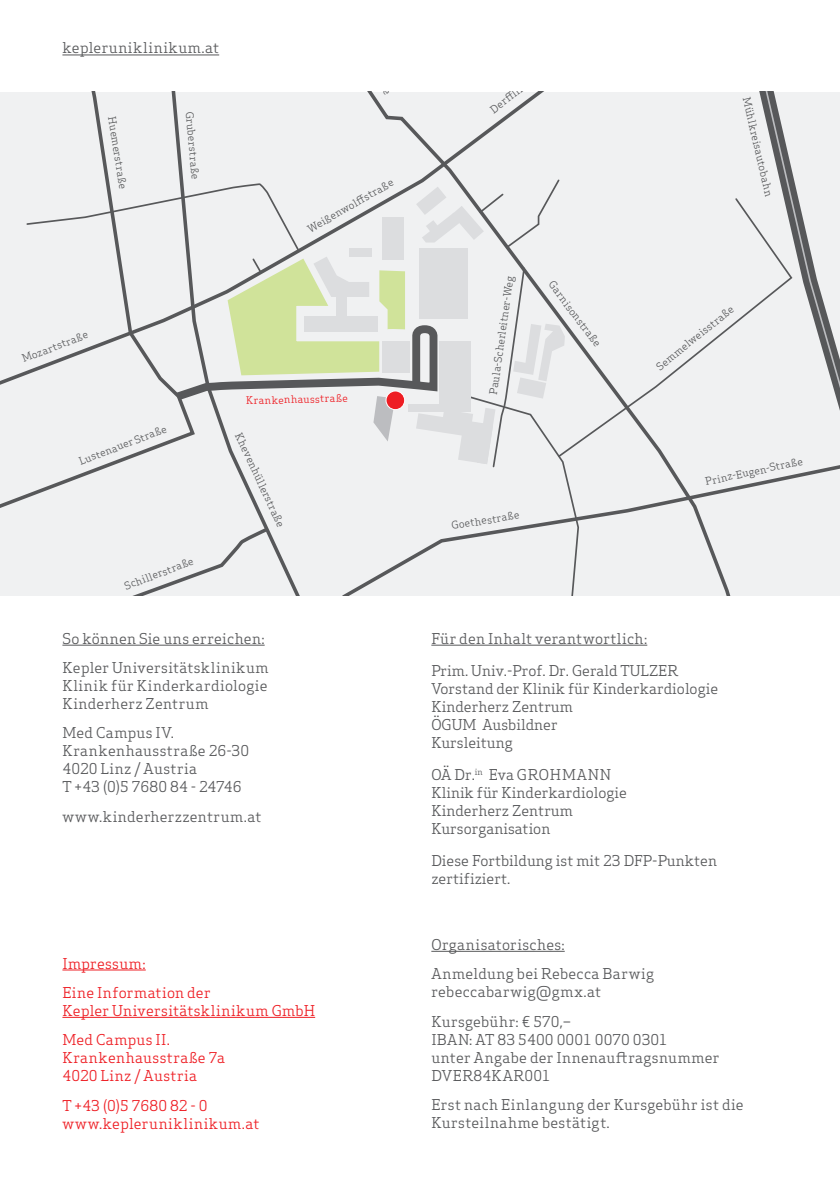
<style>
.page{position:relative;width:840px;height:1191px;background:#fff}
.page>*{position:absolute;margin:0;border:0;box-sizing:border-box;transform-origin:0 0}
.t1{font:14.6px/18px "Apex Serif";letter-spacing:.015em;color:#57585a}
.t2{font:14.6px/29.4px "Apex Serif";letter-spacing:.02em;color:#ee1d23}
.t3{font:14.6px "Apex Serif";letter-spacing:.04em;color:#57585a}
.t4{font:10.4px "Apex Serif";color:#57585a}
.t5{font:10.4px "Apex Serif";color:#ee1d23}
</style>
<div class="page">
<hr style="left:839px;top:469px;width:1px;height:450px;background:#d1e3f4">
<hr style="left:62px;top:969px;width:84px;height:1px;background:#ee1d23">
<hr style="left:62px;top:1017px;width:253px;height:1px;background:#ee1d23">
<hr style="left:62px;top:55px;width:157px;height:1px;background:#57585a">
<div style="left:579px;top:426px;width:45px;height:169px;background:#f0f1f2"></div>
<div style="left:0;top:92px;width:624px;height:334px;background:#f0f1f2"></div>
<div style="left:624px;top:92px;width:16px;height:503px;background:#f0f1f2"></div>
<div style="left:640px;top:92px;width:199px;height:503px;background:#f0f1f2"></div>
<svg style="left:0;top:178px;width:579px;height:417px"></svg>
<hr style="left:431px;top:645px;width:216px;height:1px;background:#57585a">
<hr style="left:431px;top:951px;width:133px;height:1px;background:#57585a">
<hr style="left:62px;top:645px;width:202px;height:1px;background:#57585a">
<p class="t3" style="left:62px;top:39px;width:158px">kepleruniklinikum.at</p>
<p class="t4" style="left:118px;top:116px;width:75px;rotate:81deg">Huemerstraße</p>
<p class="t4" style="left:196px;top:111px;width:70px;rotate:85deg">Gruberstraße</p>
<p class="t4" style="left:305px;top:224px;width:98px;rotate:-30deg">Weißenwolff straße</p>
<p class="t4" style="left:20px;top:353px;width:71px;rotate:-21deg">Mozartstraße</p>
<p class="t4" style="left:77px;top:455px;width:94px;rotate:-21deg">Lustenauer Straße</p>
<p class="t4" style="left:122px;top:579px;width:74px;rotate:-20deg">Schillerstraße</p>
<p class="t5" style="left:246px;top:394px;width:103px;rotate:-2deg">Krankenhausstraße</p>
<p class="t4" style="left:244px;top:431px;width:104px;rotate:65deg">Khevenhüllerstraße</p>
<p class="t1" style="left:62px;top:623px;width:208px;line-height:29.4px">So können Sie uns erreichen:<br>Kepler Universitätsklinikum</p>
<p class="t1" style="left:62px;top:676px;width:207px">Klinik für Kinderkardiologie<br>Kinderherz Zentrum</p>
<p class="t1" style="left:62px;top:724px;width:188px">Med Campus IV.<br>Krankenhausstraße 26-30<br>4020 Linz / Austria<br>T +43 (0)5 7680 84 - 24746</p>
<p class="t1" style="left:62px;top:807px;width:200px">www.kinderherzzentrum.at</p>
<p class="t2" style="left:62px;top:948px;width:150px">Impressum:<br>Eine Information der</p>
<p class="t2" style="left:62px;top:995px;width:254px">Kepler Universitätsklinikum GmbH<br>Med Campus II.</p>
<p class="t2" style="left:62px;top:1048px;width:164px;line-height:18px">Krankenhausstraße 7a<br>4020 Linz / Austria</p>
<p class="t2" style="left:62px;top:1096px;width:198px;line-height:18px">T +43 (0)5 7680 82 - 0 www.kepleruniklinikum.at</p>
<p class="t4" style="left:486px;top:393px;width:121px;rotate:-82deg">Paula-Scherleitner-Weg</p>
<p class="t4" style="left:556px;top:278px;width:81px;rotate:53deg">Garnisonstraße</p>
<p class="t4" style="left:450px;top:519px;width:70px;rotate:-9deg">Goethestraße</p>
<p class="t4" style="left:752px;top:96px;width:103px;rotate:77deg">Mühlkreisautobahn</p>
<p class="t4" style="left:653px;top:362px;width:98px;rotate:-39deg">Semmelweisstraße</p>
<p class="t4" style="left:703px;top:475px;width:101px;rotate:-12deg">Prinz-Eugen-Straße</p>
<p class="t1" style="left:431px;top:629px;width:217px">Für den Inhalt verantwortlich:</p>
<p class="t1" style="left:431px;top:661px;width:288px">Prim. Univ.-Prof. Dr. Gerald TULZER<br>Vorstand der Klinik für Kinderkardiologie<br>Kinderherz Zentrum<br>ÖGUM Ausbildner<br>Kursleitung</p>
<p class="t1" style="left:431px;top:765px;width:197px">OÄ Dr.<sup>in</sup> Eva GROHMANN<br>Klinik für Kinderkardiologie<br>Kinderherz Zentrum<br>Kursorganisation</p>
<p class="t1" style="left:431px;top:852px;width:287px">Diese Fortbildung ist mit 23 DFP-Punkten zertifiziert.</p>
<p class="t1" style="left:431px;top:929px;width:224px;line-height:29.4px">Organisatorisches:<br>Anmeldung bei Rebecca Barwig</p>
<p class="t1" style="left:431px;top:977px;width:171px;line-height:29.4px">rebeccabarwig@gmx.at<br>Kursgebühr: € 570,–</p>
<p class="t1" style="left:431px;top:1030px;width:289px">IBAN: AT 83 5400 0001 0070 0301<br>unter Angabe der Innenauftragsnummer<br>DVER84KAR001</p>
<p class="t1" style="left:431px;top:1095px;width:314px">Erst nach Einlangung der Kursgebühr ist die<br>Kursteilnahme bestätigt.</p>
</div>
